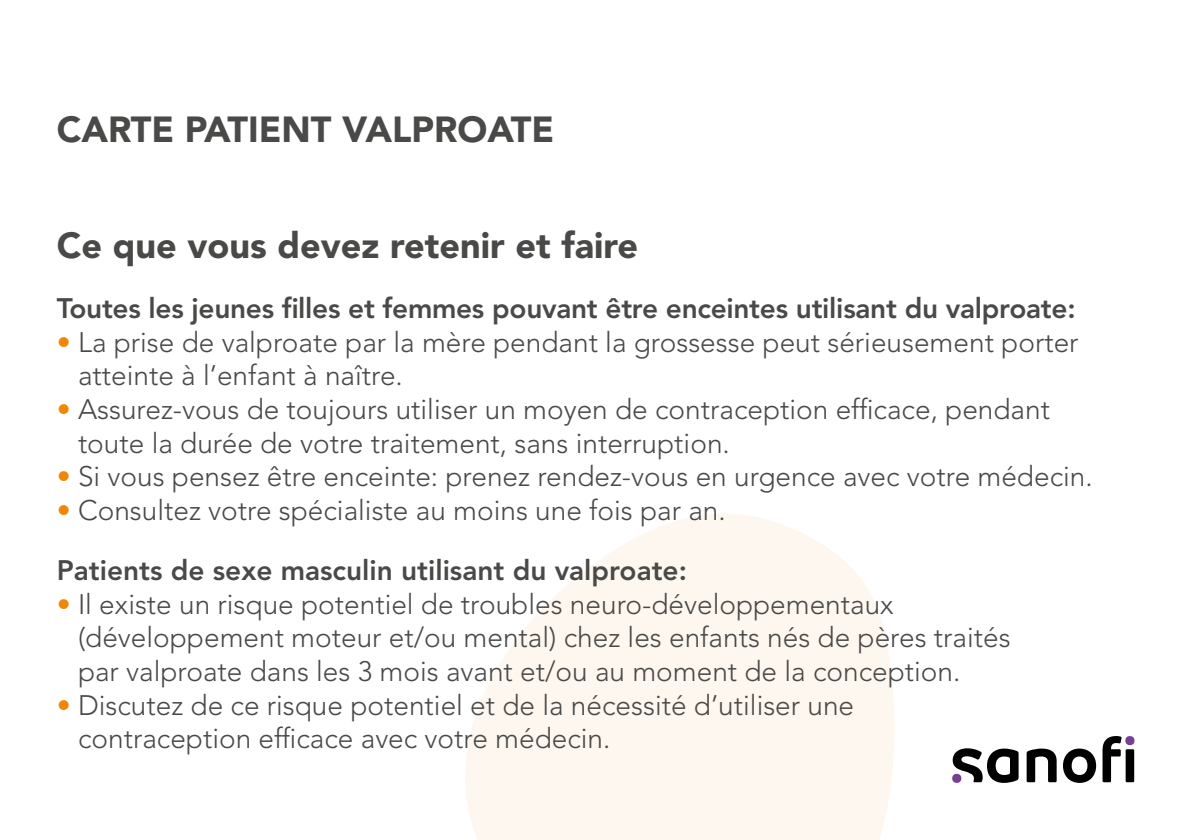
<style>
.page{position:relative;width:1191px;height:840px;background:#fff}
.page>*{position:absolute;margin:0;border:0;box-sizing:border-box;transform-origin:0 0}
.t1{font:900 36px "Avenir LT Std";color:#494948}
.t2{font:300 28px/33.6px "Avenir LT Std";color:#494948}
.t3{font:800 28px "Avenir LT Std";letter-spacing:-.01em;color:#494948}
.s1{color:#f18700}
.s2{font-weight:800}
</style>
<div class="page">
<svg style="left:952px;top:748px;width:66px;height:34px"></svg>
<svg style="left:1026px;top:748px;width:30px;height:33px"></svg>
<svg style="left:1063px;top:748px;width:33px;height:34px"></svg>
<div style="left:1125px;top:748px;width:9px;height:33px;background:#000"></div>
<svg style="left:1102px;top:736px;width:19px;height:45px"></svg>
<div style="left:952px;top:773px;width:9px;height:9px;background:#773e91;border-radius:50%"></div>
<svg style="left:1125px;top:735px;width:9px;height:9px"></svg>
<svg style="left:465px;top:514px;width:429px;height:325px;fill:#fef7ef"></svg>
<p class="t1" style="left:57px;top:108px;width:499px">CARTE PATIENT VALPROATE</p>
<p class="t1" style="left:57px;top:223px;width:583px">Ce que vous devez retenir et faire</p>
<p class="t3" style="left:57px;top:291px;width:1020px">Toutes les jeunes filles et femmes pouvant être enceintes utilisant du valproate:</p>
<p class="t2" style="left:78px;top:325px;width:1002px;text-indent:-21px"><span class="s1">•</span> La prise de valproate par la mère pendant la grossesse peut sérieusement porter atteinte à l’enfant à naître.</p>
<p class="t2" style="left:78px;top:392px;width:973px;text-indent:-21px"><span class="s1">•</span> Assurez-vous de toujours utiliser un moyen de contraception efficace, pendant toute la durée de votre traitement, sans interruption.</p>
<p class="t2" style="left:57px;top:459px;width:1037px"><span class="s1">•</span> Si vous pensez être enceinte: prenez rendez-vous en urgence avec votre médecin.</p>
<p class="t2" style="left:57px;top:479px;width:670px;line-height:60.4px"><span class="s1">•</span> Consultez votre spécialiste au moins une fois par an.<br><span class="s2">Patients de sexe masculin utilisant du valproate:</span></p>
<p class="t2" style="left:78px;top:587px;width:934px;text-indent:-21px"><span class="s1">•</span> Il existe un risque potentiel de troubles neuro-développementaux (développement moteur et/ou mental) chez les enfants nés de pères traités par valproate dans les 3 mois avant et/ou au moment de la conception.</p>
<p class="t2" style="left:78px;top:688px;width:777px;text-indent:-21px"><span class="s1">•</span> Discutez de ce risque potentiel et de la nécessité d’utiliser une contraception efficace avec votre médecin.</p>
</div>
